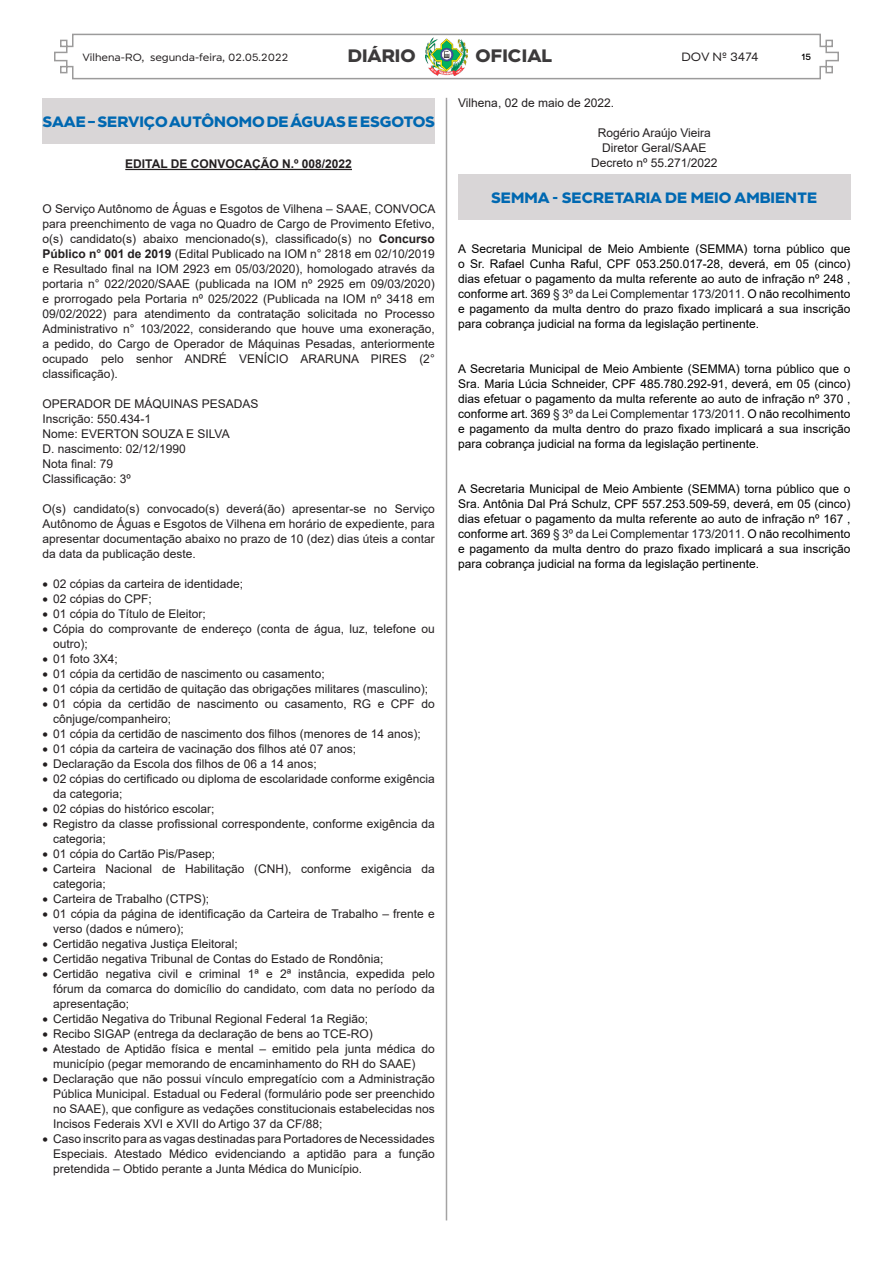
<style>
.page{position:relative;width:893px;height:1263px;background:#fff}
.page>*{position:absolute;margin:0;border:0;box-sizing:border-box;transform-origin:0 0}
.t1{font:700 18px "Modica";color:#3c3a3b}
.TÍTULO{font:700 15px "Modica";color:#0068b1}
.t2{font:12px/15px "Arial";color:#231f20}
.t3{font:12px/15px "Arial";color:#000;text-align:justify}
.t4{font:700 12px "Arial";color:#231f20}
.t5{font:12px "Modica";color:#231f20}
.t6{font:10.5px "Modica";color:#231f20}
.t7{font:500 9px "Modica";color:#000}
.s1{font-weight:700}
.s2{color:#202124}
</style>
<div class="page">
<svg style="left:54px;top:33px;width:785px;height:47px"></svg>
<img style="left:425px;top:37px;width:42px;height:39px">
<hr style="left:446px;top:98px;width:1px;height:1122px;background:#a4a3a3">
<div style="left:43px;top:98px;width:392px;height:46px;background:#d9d6d7"></div>
<hr style="left:125px;top:169px;width:227px;height:1px;background:#231f20">
<div style="left:458px;top:174px;width:392px;height:46px;background:#d9d6d7"></div>
<p class="t6" style="left:82px;top:51px;width:207px">Vilhena-RO, segunda-feira, 02.05.2022</p>
<h1 class="t1" style="left:348px;top:44px;width:69px">DIÁRIO</h1>
<h1 class="t1" style="left:476px;top:44px;width:78px">OFICIAL</h1>
<p class="t5" style="left:681px;top:50px;width:79px">DOV Nº 3474</p>
<p class="t7" style="left:801px;top:51px;width:11px">15</p>
<p class="TÍTULO" style="left:43px;top:112px;width:12px">SAAE</p>
<p class="TÍTULO" style="left:88px;top:112px;width:348px">– SERVIÇO AU TÔNOMO DE ÁGUAS E ESGOTOS</p>
<p class="t4" style="left:125px;top:156px;width:228px">EDITAL DE CONVOCAÇÃO N.º 008/2022</p>
<p class="t2" style="left:43px;top:201px;width:394px;text-align:justify">O Serviço Autônomo de Águas e Esgotos de Vilhena – SAAE, CONVOCA para preenchimento de vaga no Quadro de Cargo de Provimento Efetivo, o(s) candidato(s) abaixo mencionado(s), classificado(s) no <span class="s1">Concurso Público n° 001 de 2019</span> (Edital Publicado na IOM n° 2818 em 02/10/2019 e Resultado final na IOM 2923 em 05/03/2020), homologado através da portaria n° 022/2020/SAAE (publicada na IOM nº 2925 em 09/03/2020) e prorrogado pela Portaria nº 025/2022 (Publicada na IOM nº 3418 em 09/02/2022) para atendimento da contratação solicitada no Processo Administrativo n° 103/2022, considerando que houve uma exoneração, a pedido, do Cargo de Operador de Máquinas Pesadas, anteriormente ocupado pelo senhor ANDRÉ VENÍCIO ARARUNA PIRES (2° classificação).</p>
<p class="t2" style="left:43px;top:396px;width:218px">OPERADOR DE MÁQUINAS PESADAS</p>
<p class="t2" style="left:43px;top:411px;width:110px">Inscrição: 550.434-1</p>
<p class="t2" style="left:43px;top:426px;width:189px">Nome: EVERTON SOUZA E SILVA</p>
<p class="t2" style="left:43px;top:441px;width:145px">D. nascimento: 02/12/1990</p>
<p class="t2" style="left:43px;top:456px;width:72px">Nota final: 79</p>
<p class="t2" style="left:43px;top:471px;width:90px">Classificação: 3º</p>
<p class="t2" style="left:43px;top:501px;width:394px;text-align:justify">O(s) candidato(s) convocado(s) deverá(ão) apresentar-se no Serviço Autônomo de Águas e Esgotos de Vilhena em horário de expediente, para apresentar documentação abaixo no prazo de 10 (dez) dias úteis a contar da data da publicação deste.</p>
<p class="t2" style="left:43px;top:576px;width:202px">• 02 cópias da carteira de identidade;</p>
<p class="t2" style="left:43px;top:591px;width:111px">• 02 cópias do CPF;</p>
<p class="t2" style="left:43px;top:606px;width:165px">• 01 cópia do Título de Eleitor;</p>
<p class="t2" style="left:53px;top:621px;width:383px;text-indent:-11px">• Cópia do comprovante de endereço (conta de água, luz, telefone ou outro);</p>
<p class="t2" style="left:43px;top:651px;width:77px">• 01 foto 3X4;</p>
<p class="t2" style="left:43px;top:666px;width:284px">• 01 cópia da certidão de nascimento ou casamento;</p>
<p class="t2" style="left:43px;top:681px;width:387px">• 01 cópia da certidão de quitação das obrigações militares (masculino);</p>
<p class="t2" style="left:53px;top:696px;width:383px;text-indent:-11px">• 01 cópia da certidão de nascimento ou casamento, RG e CPF do cônjuge/companheiro;</p>
<p class="t2" style="left:43px;top:726px;width:380px">• 01 cópia da certidão de nascimento dos filhos (menores de 14 anos);</p>
<p class="t2" style="left:43px;top:741px;width:315px">• 01 cópia da carteira de vacinação dos filhos até 07 anos;</p>
<p class="t2" style="left:43px;top:756px;width:276px">• Declaração da Escola dos filhos de 06 a 14 anos;</p>
<p class="t2" style="left:53px;top:771px;width:383px;text-indent:-11px">• 02 cópias do certificado ou diploma de escolaridade conforme exigência da categoria;</p>
<p class="t2" style="left:43px;top:801px;width:174px">• 02 cópias do histórico escolar;</p>
<p class="t2" style="left:53px;top:816px;width:383px;text-indent:-11px">• Registro da classe profissional correspondente, conforme exigência da categoria;</p>
<p class="t2" style="left:43px;top:846px;width:174px">• 01 cópia do Cartão Pis/Pasep;</p>
<p class="t2" style="left:53px;top:861px;width:383px;text-indent:-11px">• Carteira Nacional de Habilitação (CNH), conforme exigência da categoria;</p>
<p class="t2" style="left:43px;top:891px;width:168px">• Carteira de Trabalho (CTPS);</p>
<p class="t2" style="left:53px;top:906px;width:383px;text-indent:-11px">• 01 cópia da página de identificação da Carteira de Trabalho – frente e verso (dados e número);</p>
<p class="t2" style="left:43px;top:936px;width:197px">• Certidão negativa Justiça Eleitoral;</p>
<p class="t2" style="left:43px;top:951px;width:342px">• Certidão negativa Tribunal de Contas do Estado de Rondônia;</p>
<p class="t2" style="left:53px;top:966px;width:383px;text-align:justify;text-indent:-11px">• Certidão negativa civil e criminal 1ª e 2ª instância, expedida pelo fórum da comarca do domicílio do candidato, com data no período da apresentação;</p>
<p class="t2" style="left:43px;top:1011px;width:327px">• Certidão Negativa do Tribunal Regional Federal 1a Região;</p>
<p class="t2" style="left:43px;top:1026px;width:332px">• Recibo SIGAP (entrega da declaração de bens ao TCE-RO)</p>
<p class="t2" style="left:53px;top:1041px;width:383px;text-indent:-11px">• Atestado de Aptidão física e mental – emitido pela junta médica do município (pegar memorando de encaminhamento do RH do SAAE)</p>
<p class="t2" style="left:53px;top:1071px;width:383px;text-align:justify;text-indent:-11px">• Declaração que não possui vínculo empregatício com a Administração Pública Municipal. Estadual ou Federal (formulário pode ser preenchido no SAAE), que configure as vedações constitucionais estabelecidas nos Incisos Federais XVI e XVII do Artigo 37 da CF/88;</p>
<p class="t2" style="left:53px;top:1131px;width:383px;text-align:justify;text-indent:-11px">• Caso inscrito para as vagas destinadas para Portadores de Necessidades Especiais. Atestado Médico evidenciando a aptidão para a função pretendida – Obtido perante a Junta Médica do Município.</p>
<p class="t2" style="left:458px;top:95px;width:157px">Vilhena, 02 de maio de 2022.</p>
<p class="t2" style="left:598px;top:125px;width:115px">Rogério Araújo Vieira</p>
<p class="t2" style="left:602px;top:140px;width:106px">Diretor Geral/SAAE</p>
<p class="t2" style="left:591px;top:155px;width:128px">Decreto nº 55.271/2022</p>
<p class="TÍTULO" style="left:491px;top:188px;width:328px">SEMMA - SECRETARIA DE MEIO AMBIENTE</p>
<p class="t3" style="left:458px;top:241px;width:394px">A Secretaria Municipal de Meio Ambiente (SEMMA) torna público que o Sr. Rafael Cunha Raful, CPF 053.250.017-28, deverá, em 05 (cinco) dias efetuar o pagamento da multa referente ao auto de infração nº 248 , conforme art. 369 <span class="s2">§ 3º da Lei Complementar 173/2011.</span> O não recolhimento e pagamento da multa dentro do prazo fixado implicará a sua inscrição para cobrança judicial na forma da legislação pertinente.</p>
<p class="t3" style="left:458px;top:361px;width:394px">A Secretaria Municipal de Meio Ambiente (SEMMA) torna público que o Sra. Maria Lúcia Schneider, CPF 485.780.292-91, deverá, em 05 (cinco) dias efetuar o pagamento da multa referente ao auto de infração nº 370 , conforme art. 369 <span class="s2">§ 3º da Lei Complementar 173/2011.</span> O não recolhimento e pagamento da multa dentro do prazo fixado implicará a sua inscrição para cobrança judicial na forma da legislação pertinente.</p>
<p class="t3" style="left:458px;top:481px;width:394px">A Secretaria Municipal de Meio Ambiente (SEMMA) torna público que o Sra. Antônia Dal Prá Schulz, CPF 557.253.509-59, deverá, em 05 (cinco) dias efetuar o pagamento da multa referente ao auto de infração nº 167 , conforme art. 369 <span class="s2">§ 3º da Lei Complementar 173/2011.</span> O não recolhimento e pagamento da multa dentro do prazo fixado implicará a sua inscrição para cobrança judicial na forma da legislação pertinente.</p>
</div>
